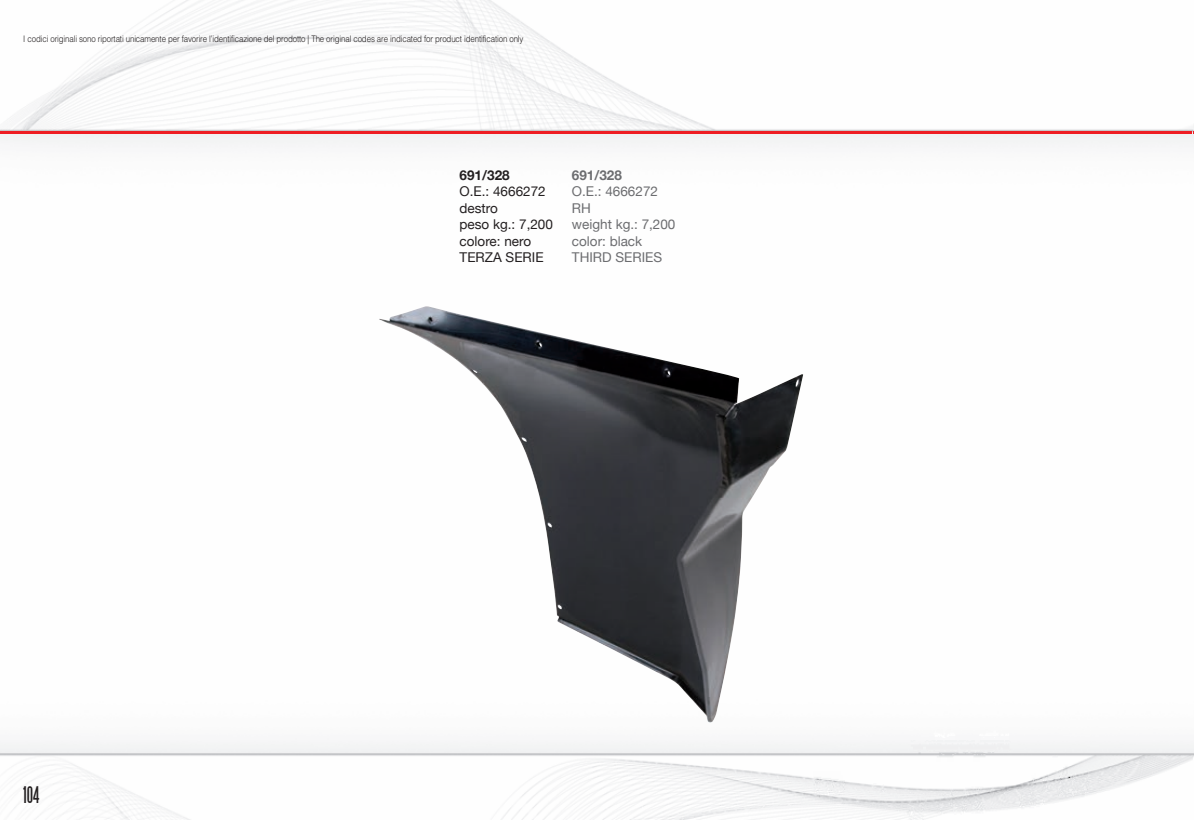
<style>
.page{position:relative;width:1194px;height:820px;background:#fff}
.page>*{position:absolute;margin:0;border:0;box-sizing:border-box;transform-origin:0 0}
.t1{font:21px "Steelfish";color:#231f20}
.t2{font:13.5px/16.5px "Helvetica Neue";color:#231f20}
.t3{font:13.5px/16.5px "Helvetica Neue";color:#6c6d70}
.t4{font:700 13.5px "Helvetica Neue";color:#231f20}
.t5{font:700 13.5px "Helvetica Neue";color:#6c6d70}
.t6{font:300 9px "Helvetica";letter-spacing:-.015em;color:#231f20;scale:.88 1}
</style>
<div class="page">
<hr style="left:0;top:131px;width:1191px;height:2px;background:#ee1d23">
<img style="left:379px;top:306px;width:424px;height:416px">
<p class="t6" style="left:23px;top:31px;width:570px">I codici originali sono riportati unicamente per favorire l’identificazione del prodotto | The original codes are indicated for product identification only</p>
<h2 class="t4" style="left:460px;top:167px;width:52px">691/328</h2>
<h2 class="t2" style="left:460px;top:183px;width:95px">O.E.: 4666272 destro<br>peso kg.: 7,200 colore: nero<br>TERZA SERIE</h2>
<h2 class="t5" style="left:572px;top:167px;width:52px">691/328</h2>
<h2 class="t3" style="left:572px;top:183px;width:105px">O.E.: 4666272<br>RH<br>weight kg.: 7,200 color: black<br>THIRD SERIES</h2>
<h1 class="t1" style="left:23px;top:783px;width:18px">104</h1>
</div>
